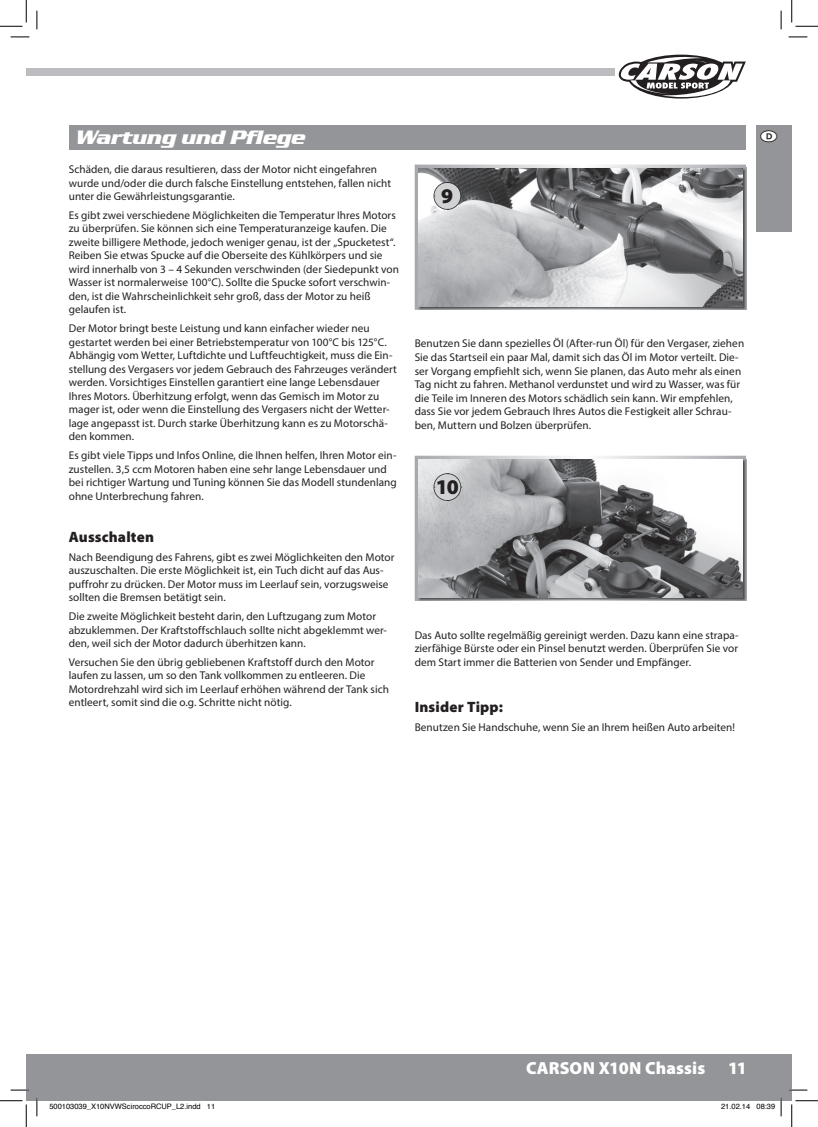
<style>
.page{position:relative;width:818px;height:1127px;background:#fff}
.page>*{position:absolute;margin:0;border:0;box-sizing:border-box;transform-origin:0 0}
.t1{font:900 21px "Myriad Pro";color:#231f20}
.t2{font:italic 20px "Serpentine Becker";letter-spacing:-.005em;color:#fff}
.t3{font:900 17.5px "Myriad Pro";letter-spacing:.01em;color:#fff}
.t4{font:900 15px "Myriad Pro";letter-spacing:.01em;color:#231f20}
.t5{font:11.25px/13.5px "Myriad Pro";letter-spacing:.005em;color:#231f20}
.t6{font:7.5px "Helvetica";color:#000}
</style>
<div class="page">
<div style="left:26px;top:1054px;width:11px;height:46px;background:#939598"></div>
<div style="left:37px;top:1054px;width:755px;height:46px;background:#939598"></div>
<div style="left:26px;top:69px;width:588px;height:7px;background:#bcbdc0"></div>
<svg style="left:618px;top:57px;width:128px;height:40px"></svg>
<div style="left:756px;top:125px;width:36px;height:107px;background:#939598"></div>
<div style="left:69px;top:125px;width:677px;height:25px;background:#939598"></div>
<svg style="left:415px;top:164px;width:331px;height:146px"></svg>
<img style="left:418px;top:168px;width:328px;height:142px">
<img style="left:418px;top:168px;width:324px;height:138px">
<svg style="left:433px;top:182px;width:29px;height:28px"></svg>
<svg style="left:415px;top:455px;width:331px;height:146px"></svg>
<img style="left:418px;top:459px;width:328px;height:142px">
<img style="left:418px;top:459px;width:324px;height:138px">
<svg style="left:433px;top:473px;width:29px;height:28px"></svg>
<svg style="left:11px;top:36px;width:18px;height:2px"></svg>
<svg style="left:788px;top:36px;width:19px;height:2px"></svg>
<svg style="left:11px;top:1089px;width:18px;height:1px"></svg>
<svg style="left:789px;top:1089px;width:18px;height:1px"></svg>
<svg style="left:36px;top:11px;width:2px;height:18px"></svg>
<svg style="left:36px;top:1097px;width:2px;height:18px"></svg>
<svg style="left:780px;top:11px;width:2px;height:18px"></svg>
<svg style="left:0;top:0;width:27px;height:27px"></svg>
<svg style="left:0;top:1100px;width:27px;height:26px"></svg>
<svg style="left:791px;top:0;width:27px;height:27px"></svg>
<svg style="left:791px;top:1100px;width:27px;height:26px"></svg>
<svg style="left:756px;top:1098px;width:26px;height:17px"></svg>
<svg style="left:760px;top:130px;width:17px;height:12px"></svg>
<h2 class="t2" style="left:76px;top:126px;width:231px">Wartung und Pflege</h2>
<p class="t5" style="left:69px;top:162px;width:324px">Schäden, die daraus resultieren, dass der Motor nicht eingefahren wurde und/oder die durch falsche Einstellung entstehen, fallen nicht unter die Gewährleistungsgarantie.</p>
<p class="t5" style="left:69px;top:208px;width:332px">Es gibt zwei verschiedene Möglichkeiten die Temperatur Ihres Motors zu überprüfen. Sie können sich eine Temperaturanzeige kaufen. Die zweite billigere Methode, jedoch weniger genau, ist der „Spucketest“.<br>Reiben Sie etwas Spucke auf die Oberseite des Kühlkörpers und sie wird innerhalb von 3 – 4 Sekunden verschwinden (der Siedepunkt von Wasser ist normalerweise 100°C). Sollte die Spucke sofort verschwin&shy;den, ist die Wahrscheinlichkeit sehr groß, dass der Motor zu heiß gelaufen ist.</p>
<p class="t5" style="left:69px;top:321px;width:330px">Der Motor bringt beste Leistung und kann einfacher wieder neu gestartet werden bei einer Betriebstemperatur von 100°C bis 125°C.<br>Abhängig vom Wetter, Luftdichte und Luftfeuchtigkeit, muss die Ein&shy;stellung des Vergasers vor jedem Gebrauch des Fahrzeuges verändert werden. Vorsichtiges Einstellen garantiert eine lange Lebensdauer Ihres Motors. Überhitzung erfolgt, wenn das Gemisch im Motor zu mager ist, oder wenn die Einstellung des Vergasers nicht der Wetter&shy;lage angepasst ist. Durch starke Überhitzung kann es zu Motorschä&shy;den kommen.</p>
<p class="t5" style="left:69px;top:448px;width:330px">Es gibt viele Tipps und Infos Online, die Ihnen helfen, Ihren Motor ein&shy;zustellen. 3,5 ccm Motoren haben eine sehr lange Lebensdauer und bei richtiger Wartung und Tuning können Sie das Modell stundenlang ohne Unterbrechung fahren.</p>
<h3 class="t4" style="left:69px;top:526px;width:87px">Ausschalten</h3>
<p class="t5" style="left:69px;top:550px;width:327px">Nach Beendigung des Fahrens, gibt es zwei Möglichkeiten den Motor auszuschalten. Die erste Möglichkeit ist, ein Tuch dicht auf das Aus&shy;puffrohr zu drücken. Der Motor muss im Leerlauf sein, vorzugsweise sollten die Bremsen betätigt sein.</p>
<p class="t5" style="left:69px;top:609px;width:320px">Die zweite Möglichkeit besteht darin, den Luftzugang zum Motor abzuklemmen. Der Kraftstoffschlauch sollte nicht abgeklemmt wer&shy;den, weil sich der Motor dadurch überhitzen kann.</p>
<p class="t5" style="left:69px;top:655px;width:322px">Versuchen Sie den übrig gebliebenen Kraftstoff durch den Motor laufen zu lassen, um so den Tank vollkommen zu entleeren. Die Motordrehzahl wird sich im Leerlauf erhöhen während der Tank sich entleert, somit sind die o.g. Schritte nicht nötig.</p>
<h1 class="t1" style="left:441px;top:182px;width:14px">9</h1>
<p class="t5" style="left:415px;top:337px;width:331px">Benutzen Sie dann spezielles Öl (After-run Öl) für den Vergaser, ziehen Sie das Startseil ein paar Mal, damit sich das Öl im Motor verteilt. Die&shy;ser Vorgang empfiehlt sich, wenn Sie planen, das Auto mehr als einen Tag nicht zu fahren. Methanol verdunstet und wird zu Wasser, was für die Teile im Inneren des Motors schädlich sein kann. Wir empfehlen, dass Sie vor jedem Gebrauch Ihres Autos die Festigkeit aller Schrau&shy;ben, Muttern und Bolzen überprüfen.</p>
<h1 class="t1" style="left:436px;top:472px;width:25px">10</h1>
<p class="t5" style="left:415px;top:627px;width:325px;text-align:justify">Das Auto sollte regelmäßig gereinigt werden. Dazu kann eine strapa&shy;zierfähige Bürste oder ein Pinsel benutzt werden. Überprüfen Sie vor dem Start immer die Batterien von Sender und Empfänger.</p>
<h3 class="t4" style="left:415px;top:697px;width:90px">Insider Tipp:</h3>
<p class="t5" style="left:415px;top:720px;width:322px">Benutzen Sie Handschuhe, wenn Sie an Ihrem heißen Auto arbeiten!</p>
<h3 class="t3" style="left:526px;top:1056px;width:181px">CARSON X10N Chassis</h3>
<h3 class="t3" style="left:728px;top:1056px;width:20px">11</h3>
<p class="t6" style="left:49px;top:1100px;width:167px">500103039_X10NVWSciroccoRCUP_L2.indd 11</p>
<p class="t6" style="left:721px;top:1100px;width:56px">21.02.14 08:39</p>
</div>
